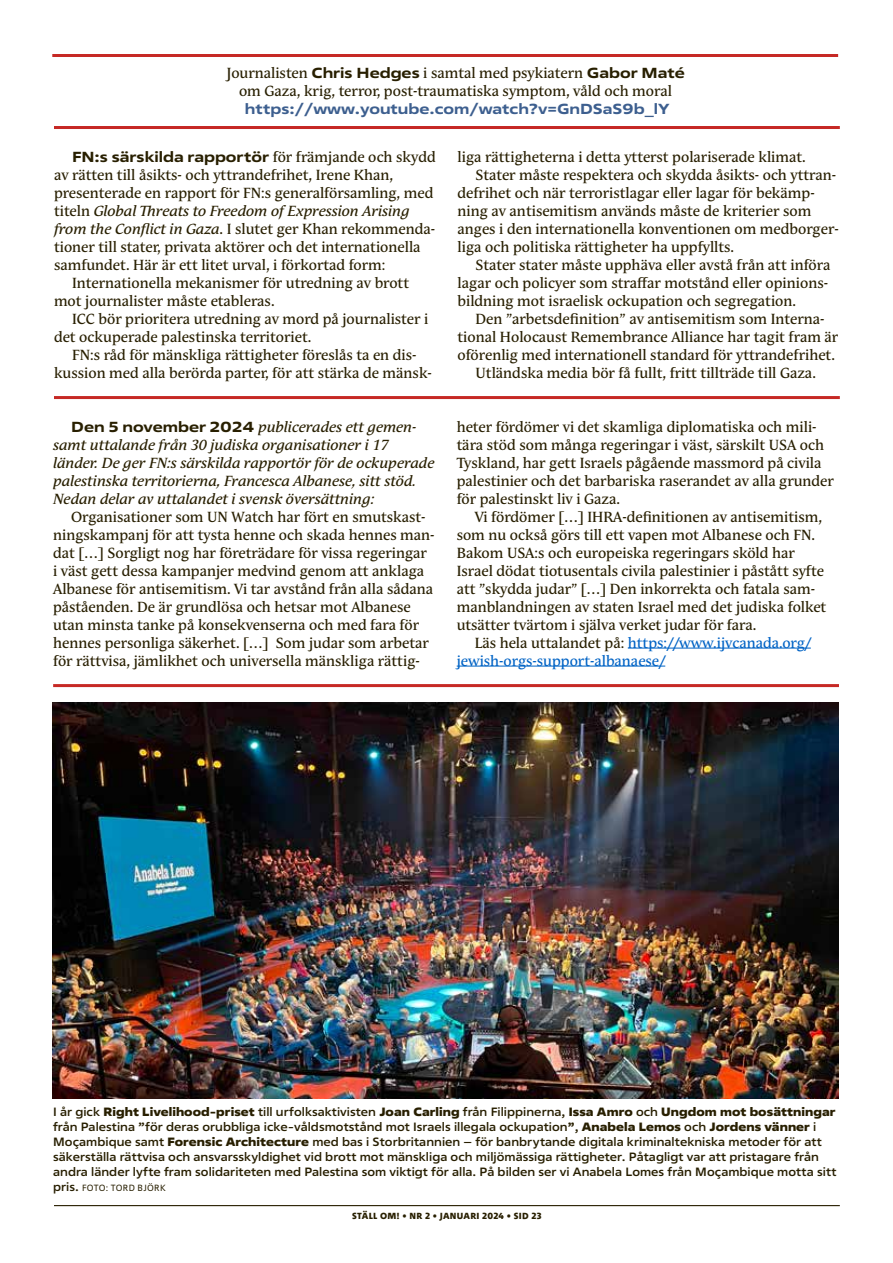
<style>
.page{position:relative;width:893px;height:1263px;background:#fff}
.page>*{position:absolute;margin:0;border:0;box-sizing:border-box;transform-origin:0 0}
.t1{font:14.55px/18px "Andulka Text Pro";color:#281f00}
.t2{font:italic 14.55px/18px "Andulka Text Pro";color:#281f00}
.t3{font:14.55px/18px "Andulka Text Pro";color:#0063c5}
.t4{font:700 expanded 14.55px "Fact";color:#3d5f8f}
.t5{font:700 expanded 14.55px "Fact";color:#281f00}
.t6{font:500 semi-expanded 12px/15px "Fact";letter-spacing:.005em;color:#281f00}
.t7{font:800 9px "Between 3";letter-spacing:.03em;color:#281f00}
.t8{font:9px "Fact";letter-spacing:.035em;color:#281f00}
.s1{font-family:"Fact";font-weight:700;font-stretch:expanded}
.s2{font-family:"Andulka Text Pro";font-weight:400;font-stretch:normal}
.s3{font-style:normal}
.s4{font-style:italic}
.s5{font-family:"Fact";font-weight:700;font-style:normal;font-stretch:expanded}
.s6{color:#281f00}
.s7{font-weight:800}
.s8{font-weight:700;font-stretch:normal}
.s9{font-weight:500;font-stretch:semi-expanded;font-size:12px}
</style>
<div class="page">
<hr style="left:54px;top:1205px;width:786px;height:1px;background:#281f00">
<img style="left:53px;top:702px;width:786px;height:396px">
<hr style="left:628px;top:648px;width:183px;height:1px;background:#0063c5">
<hr style="left:457px;top:666px;width:208px;height:1px;background:#0063c5">
<hr style="left:52px;top:54px;width:786px;height:3px;background:#c62925">
<hr style="left:54px;top:396px;width:786px;height:3px;background:#c62925">
<hr style="left:53px;top:684px;width:786px;height:3px;background:#c62925">
<hr style="left:54px;top:126px;width:786px;height:3px;background:#c62925">
<p class="t1" style="left:226px;top:64px;width:460px;text-align:center">Journalisten <span class="s1">Chris Hedges</span> i samtal med psykiatern <span class="s1">Gabor Maté </span>om Gaza, krig, terror, post-traumatiska symptom, våld och moral</p>
<p class="t4" style="left:245px;top:99px;width:426px">https://www.youtube.com/watch?v=GnDSaS9b_lY</p>
<p class="t5" style="left:72px;top:147px;width:365px">FN:s särskilda rapportör <span class="s2">för främjande och skydd</span></p>
<p class="t1" style="left:54px;top:166px;width:341px">av rätten till åsikts- och yttrandefrihet, Irene Khan,</p>
<p class="t1" style="left:54px;top:184px;width:381px">presenterade en rapport för FN:s generalförsamling, med</p>
<p class="t2" style="left:54px;top:202px;width:357px"><span class="s3">titeln</span> Global Threats to Freedom of Expression Arising</p>
<p class="t1" style="left:54px;top:220px;width:383px"><span class="s4">from the Conflict in Gaza</span>. I slutet ger Khan rekommenda-</p>
<p class="t1" style="left:54px;top:238px;width:368px">tioner till stater, privata aktörer och det internationella</p>
<p class="t1" style="left:54px;top:256px;width:333px">samfundet. Här är ett litet urval, i förkortad form:</p>
<p class="t1" style="left:72px;top:274px;width:339px">Internationella mekanismer för utredning av brott</p>
<p class="t1" style="left:54px;top:292px;width:222px">mot journalister måste etableras.</p>
<p class="t1" style="left:72px;top:310px;width:358px">ICC bör prioritera utredning av mord på journalister i</p>
<p class="t1" style="left:54px;top:328px;width:259px">det ockuperade palestinska territoriet.</p>
<p class="t1" style="left:72px;top:346px;width:346px">FN:s råd för mänskliga rättigheter föreslås ta en dis-</p>
<p class="t1" style="left:54px;top:364px;width:379px">kussion med alla berörda parter, för att stärka de mänsk-</p>
<p class="t2" style="left:53px;top:418px;width:383px;text-indent:18px"><span class="s5">Den 5 november 2024</span> publicerades ett gemen&shy;samt uttalande från 30 judiska organisationer i 17 länder. De ger FN:s särskilda rapportör för de ockuperade palestinska territorierna, Francesca Albanese, sitt stöd.<br>Nedan delar av uttalandet i svensk översättning:</p>
<p class="t1" style="left:53px;top:508px;width:383px;text-indent:18px">Organisationer som UN Watch har fört en smutskast&shy;ningskampanj för att tysta henne och skada hennes man&shy;dat […] Sorgligt nog har företrädare för vissa regeringar i väst gett dessa kampanjer medvind genom att anklaga Albanese för antisemitism. Vi tar avstånd från alla sådana påståenden. De är grundlösa och hetsar mot Albanese utan minsta tanke på konsekvenserna och med fara för hennes personliga säkerhet. […] Som judar som arbetar för rättvisa, jämlikhet och universella mänskliga rättig-</p>
<p class="t1" style="left:458px;top:148px;width:350px">liga rättigheterna i detta ytterst polariserade klimat.</p>
<p class="t1" style="left:476px;top:166px;width:362px">Stater måste respektera och skydda åsikts- och yttran-</p>
<p class="t1" style="left:458px;top:184px;width:359px">defrihet och när terroristlagar eller lagar för bekämp-</p>
<p class="t1" style="left:458px;top:202px;width:355px">ning av antisemitism används måste de kriterier som</p>
<p class="t1" style="left:458px;top:220px;width:383px">anges i den internationella konventionen om medborger-</p>
<p class="t1" style="left:458px;top:238px;width:278px">liga och politiska rättigheter ha uppfyllts.</p>
<p class="t1" style="left:476px;top:256px;width:356px">Stater stater måste upphäva eller avstå från att införa</p>
<p class="t1" style="left:458px;top:274px;width:372px">lagar och policyer som straffar motstånd eller opinions-</p>
<p class="t1" style="left:458px;top:292px;width:340px">bildning mot israelisk ockupation och segregation.</p>
<p class="t1" style="left:476px;top:310px;width:351px">Den ”arbetsdefinition” av antisemitism som Interna-</p>
<p class="t1" style="left:458px;top:328px;width:382px">tional Holocaust Remembrance Alliance har tagit fram är</p>
<p class="t1" style="left:458px;top:346px;width:379px">oförenlig med internationell standard för yttrandefrihet.</p>
<p class="t1" style="left:476px;top:364px;width:342px">Utländska media bör få fullt, fritt tillträde till Gaza.</p>
<p class="t1" style="left:457px;top:418px;width:379px">heter fördömer vi det skamliga diplomatiska och mili&shy;tära stöd som många regeringar i väst, särskilt USA och Tyskland, har gett Israels pågående massmord på civila palestinier och det barbariska raserandet av alla grunder för palestinskt liv i Gaza.</p>
<p class="t1" style="left:457px;top:508px;width:371px;text-indent:18px">Vi fördömer […] IHRA-definitionen av antisemitism, som nu också görs till ett vapen mot Albanese och FN.<br>Bakom USA:s och europeiska regeringars sköld har Israel dödat tiotusentals civila palestinier i påstått syfte att ”skydda judar” […] Den inkorrekta och fatala sam&shy;manblandningen av staten Israel med det judiska folket utsätter tvärtom i själva verket judar för fara.</p>
<p class="t3" style="left:457px;top:634px;width:356px;text-indent:18px"><span class="s6">Läs hela uttalandet på:</span> https://www.ijvcanada.org/ jewish-orgs-support-albanaese/</p>
<p class="t6" style="left:53px;top:1104px;width:785px">I år gick <span class="s7">Right Livelihood-priset</span> till urfolksaktivisten <span class="s7">Joan Carling</span> från Filippinerna, <span class="s7">Issa Amro</span> och <span class="s7">Ungdom mot bosättningar </span>från Palestina ”för deras orubbliga icke-våldsmotstånd mot Israels illegala ockupation<span class="s8">”</span>, <span class="s7">Anabela Lemos</span> och <span class="s7">Jordens vänner</span> i Moçambique samt <span class="s7">Forensic Architecture</span> med bas i Storbritannien – för banbrytande digitala kriminaltekniska metoder för att säkerställa rättvisa och ansvarsskyldighet vid brott mot mänskliga och miljömässiga rättigheter. Påtagligt var att pristagare från andra länder lyfte fram solidariteten med Palestina som viktigt för alla. På bilden ser vi Anabela Lomes från Moçambique motta sitt</p>
<p class="t8" style="left:53px;top:1182px;width:114px"><span class="s9">pris.</span> FOTO: TORD BJÖRK</p>
<p class="t7" style="left:352px;top:1210px;width:191px">STÄLL OM! • NR 2 • JANUARI 2024 • SID 23</p>
</div>
